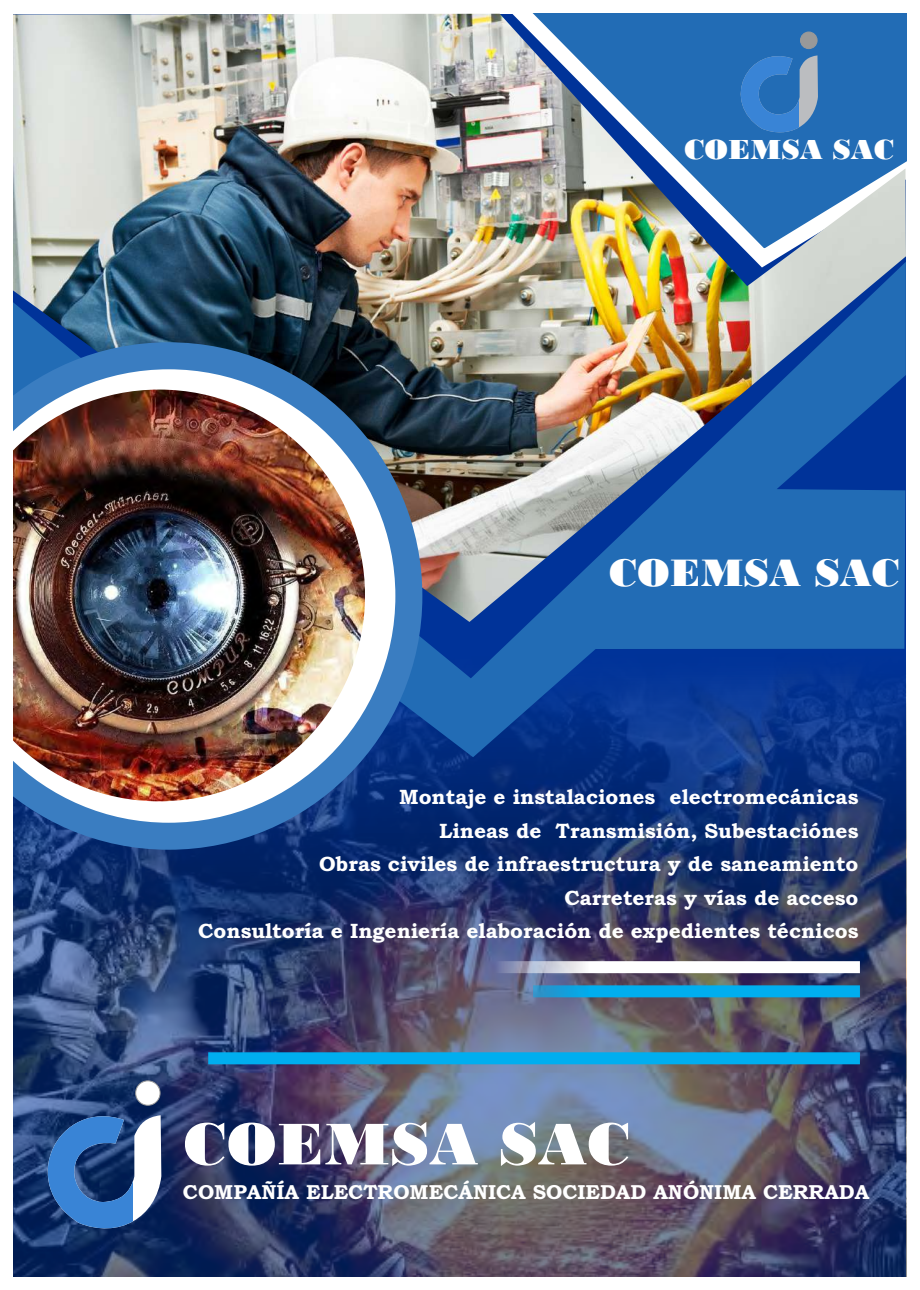
<style>
.page{position:relative;width:920px;height:1290px;background:#fff}
.page>*{position:absolute;margin:0;border:0;box-sizing:border-box;transform-origin:0 0}
.t1{font:61.8px "Bodoni MT Black";color:#fff}
.t2{font:40.2px "Bodoni MT Black";color:#fff}
.t3{font:29.1px "Bodoni MT Black";color:#fff}
.t4{font:700 20.85px/33.5px "Bookman Old Style";color:#fff;text-align:right}
.t5{font:700 20.25px "Bookman Old Style";color:#fff}
</style>
<div class="page">
<img style="left:13px;top:757px;width:893px;height:519px">
<img style="left:13px;top:14px;width:893px;height:248px">
<img style="left:13px;top:262px;width:893px;height:495px">
<svg style="left:13px;top:342px;width:409px;height:508px"></svg>
<img style="left:13px;top:390px;width:352px;height:411px">
<div style="left:208px;top:1052px;width:652px;height:12px;background:#00aeef"></div>
<svg style="left:443px;top:961px;width:417px;height:12px"></svg>
<div style="left:533px;top:985px;width:327px;height:12px;background:#00aeef"></div>
<svg style="left:15px;top:1098px;width:146px;height:141px;background:#3d6298"></svg>
<div style="left:135px;top:1080px;width:25px;height:26px;background:#fff;border:1px solid #999;border-radius:50%"></div>
<svg style="left:719px;top:43px;width:99px;height:97px;background:#397bbe"></svg>
<div style="left:800px;top:32px;width:17px;height:17px;background:#999;border:1px solid #999;border-radius:50%"></div>
<h3 class="t3" style="left:684px;top:140px;width:211px">COEMSA SAC</h3>
<h2 class="t2" style="left:609px;top:559px;width:293px">COEMSA SAC</h2>
<p class="t4" style="left:198px;top:782px;width:662px">Montaje e instalaciones electromecánicas<br>Lineas de Transmisión, Subestaciónes<br>Obras civiles de infraestructura y de saneamiento<br>Carreteras y vías de acceso<br>Consultoría e Ingeniería elaboración de expedientes técnicos</p>
<h1 class="t1" style="left:183px;top:1123px;width:449px">COEMSA SAC</h1>
<p class="t5" style="left:183px;top:1184px;width:688px">COMPAÑÍA ELECTROMECÁNICA SOCIEDAD ANÓNIMA CERRADA</p>
</div>
